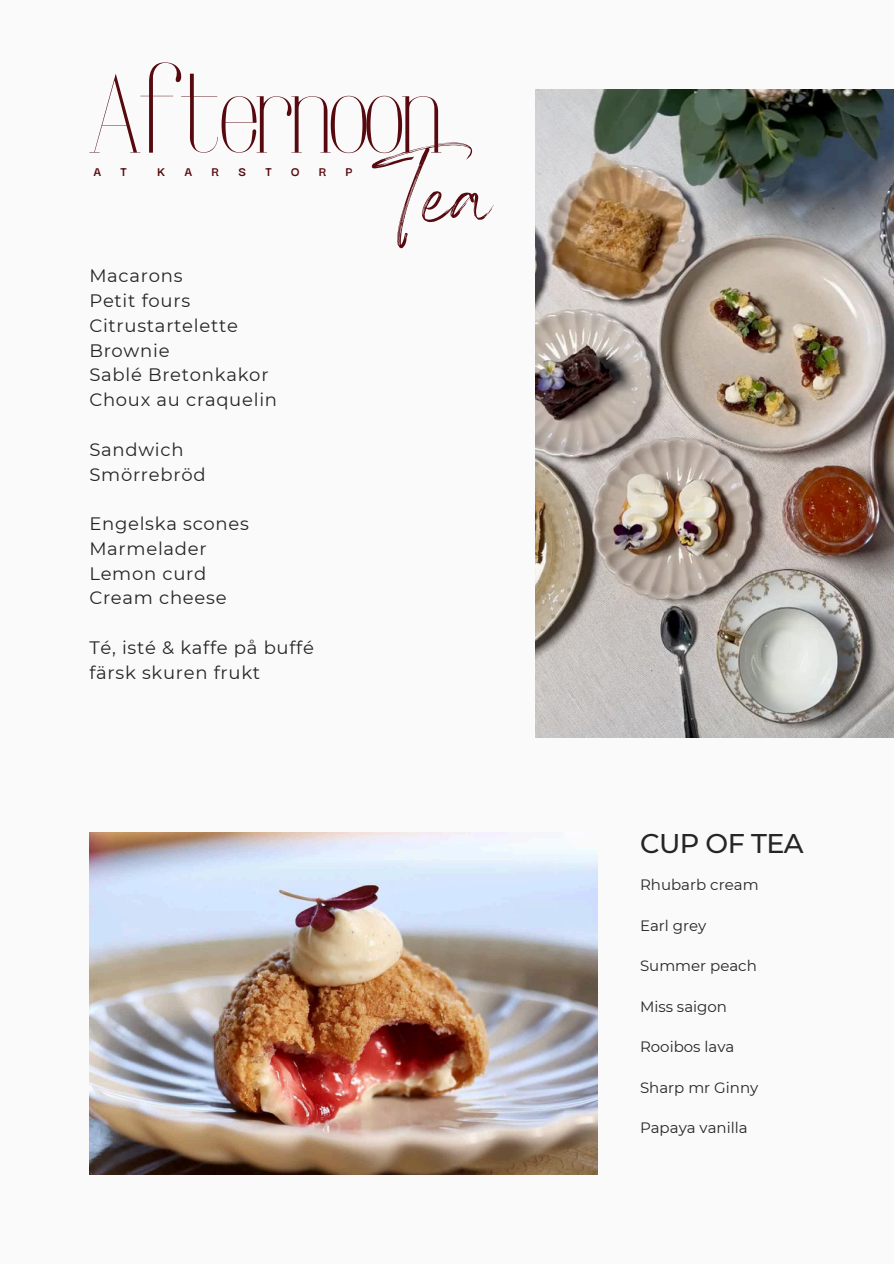
<style>
.page{position:relative;width:894px;height:1264px;background:#fff}
.page>*{position:absolute;margin:0;border:0;box-sizing:border-box;transform-origin:0 0}
.t1{font:112.8px "Joliet";letter-spacing:-.04em;color:#56090e}
.t2{font:112.8px "Angella White";color:#56090e}
.t3{font:500 27px "Montserrat";letter-spacing:-.02em;color:#252525}
.t4{font:18px/24.8px "Montserrat";letter-spacing:.04em;color:#252525}
.t5{font:15px "Montserrat";color:#252525}
.t6{font:700 13.8px "Darker Grotesque";color:#56090e}
</style>
<div class="page">
<div style="left:0;top:0;width:893px;height:1263px;background:#fafafa"></div>
<img style="left:89px;top:832px;width:508px;height:342px">
<img style="left:535px;top:89px;width:358px;height:648px">
<h1 class="t1" style="left:87px;top:46px;width:358px">Afternoon</h1>
<h1 class="t2" style="left:371px;top:126px;width:123px">Tea</h1>
<p class="t6" style="left:93px;top:163px;width:9px">A</p>
<p class="t6" style="left:120px;top:163px;width:8px">T</p>
<p class="t6" style="left:157px;top:163px;width:9px">K</p>
<p class="t6" style="left:184px;top:163px;width:9px">A</p>
<p class="t6" style="left:211px;top:163px;width:9px">R</p>
<p class="t6" style="left:238px;top:163px;width:9px">S</p>
<p class="t6" style="left:265px;top:163px;width:8px">T</p>
<p class="t6" style="left:291px;top:163px;width:10px">O</p>
<p class="t6" style="left:318px;top:163px;width:9px">R</p>
<p class="t6" style="left:345px;top:163px;width:8px">P</p>
<p class="t4" style="left:89px;top:263px;width:189px">Macarons<br>Petit fours<br>Citrustartelette<br>Brownie<br>Sablé Bretonkakor<br>Choux au craquelin</p>
<p class="t4" style="left:89px;top:436px;width:118px">Sandwich<br>Smörrebröd</p>
<p class="t4" style="left:89px;top:510px;width:161px">Engelska scones<br>Marmelader<br>Lemon curd<br>Cream cheese</p>
<p class="t4" style="left:89px;top:634px;width:226px">Té, isté &amp; kaffe på buffé färsk skuren frukt</p>
<h2 class="t3" style="left:639px;top:824px;width:165px">CUP OF TEA</h2>
<p class="t5" style="left:639px;top:874px;width:120px">Rhubarb cream</p>
<p class="t5" style="left:639px;top:915px;width:68px">Earl grey</p>
<p class="t5" style="left:639px;top:955px;width:118px">Summer peach</p>
<p class="t5" style="left:639px;top:996px;width:88px">Miss saigon</p>
<p class="t5" style="left:639px;top:1036px;width:96px">Rooibos lava</p>
<p class="t5" style="left:639px;top:1077px;width:120px">Sharp mr Ginny</p>
<p class="t5" style="left:639px;top:1117px;width:109px">Papaya vanilla</p>
</div>
